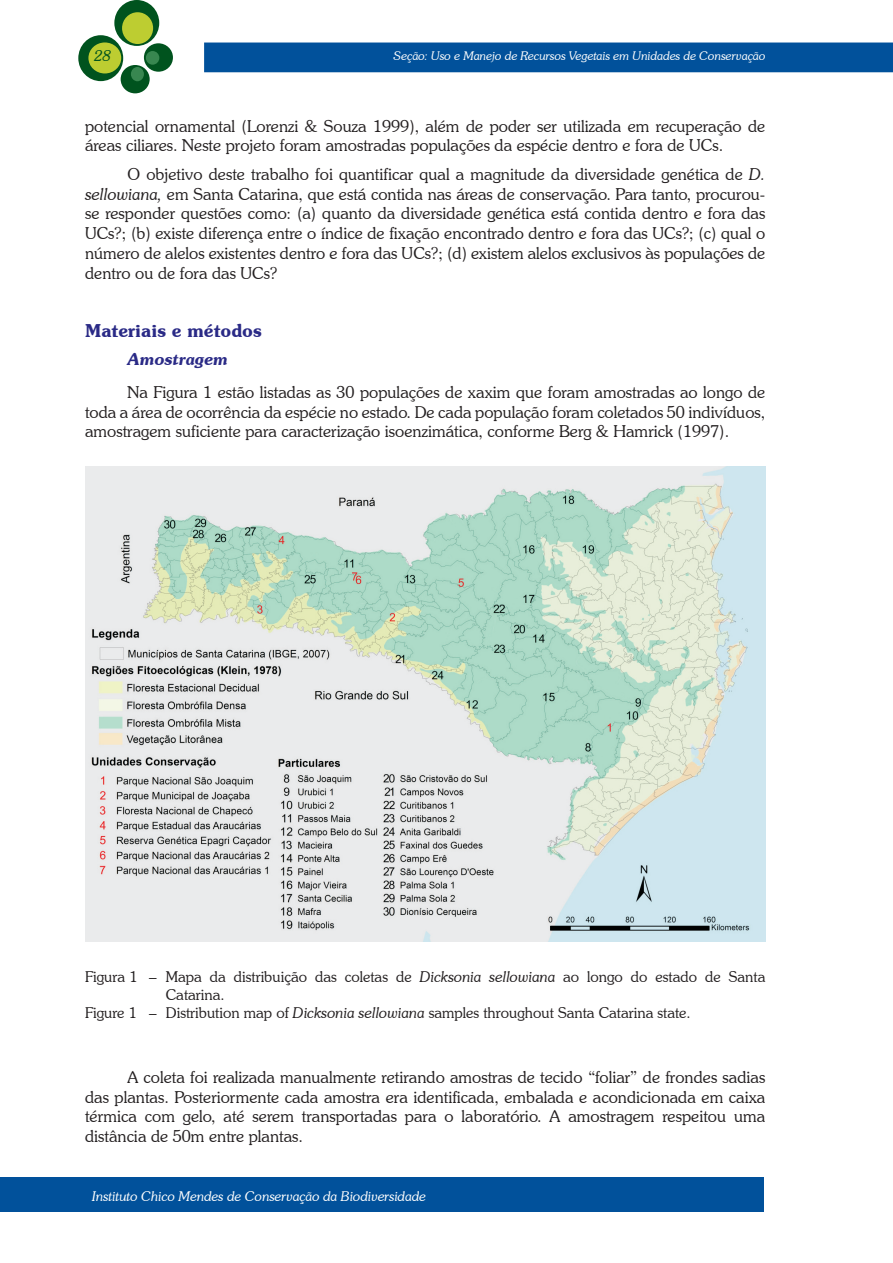
<style>
.page{position:relative;width:893px;height:1263px;background:#fff}
.page>*{position:absolute;margin:0;border:0;box-sizing:border-box;transform-origin:0 0}
.t1{font:600 18px "Souvenir IT Cby BT";color:#2a2a86}
.t2{font:300 16.5px/19.8px "Souvenir IT Cby BT";color:#231f20;text-align:justify}
.t3{font:italic 600 16.5px "Souvenir IT Cby BT";color:#2a2a86}
.t4{font:300 15px "Souvenir IT Cby BT";color:#231f20}
.t5{font:italic 300 15px "Souvenir IT Cby BT";color:#00531e}
.t6{font:italic 300 13.5px "Souvenir IT Cby BT";color:#fff}
.t7{font:italic 300 12px "Souvenir IT Cby BT";color:#fff}
.s1{font-style:italic}
</style>
<div class="page">
<div style="left:205px;top:43px;width:687px;height:29px;background:#01519b"></div>
<div style="left:114px;top:0;width:45px;height:46px;background:#00531e;border-radius:50%"></div>
<div style="left:78px;top:35px;width:45px;height:46px;background:#00531e;border-radius:50%"></div>
<div style="left:144px;top:43px;width:29px;height:29px;background:#00531e;border-radius:50%"></div>
<div style="left:121px;top:65px;width:29px;height:28px;background:#00531e;border-radius:50%"></div>
<div style="left:122px;top:12px;width:31px;height:32px;background:#bdcd31;border-radius:50%"></div>
<div style="left:88px;top:42px;width:33px;height:31px;background:#bdcd31;border-radius:50%"></div>
<div style="left:146px;top:51px;width:13px;height:14px;background:#388750;border-radius:50%"></div>
<div style="left:131px;top:67px;width:13px;height:14px;background:#388750;border-radius:50%"></div>
<div style="left:0;top:1178px;width:764px;height:34px;background:#01519b"></div>
<img style="left:85px;top:467px;width:680px;height:474px">
<p class="t5" style="left:95px;top:46px;width:18px">28</p>
<p class="t7" style="left:394px;top:49px;width:373px">Seção: Uso e Manejo de Recursos Vegetais em Unidades de Conservação</p>
<p class="t2" style="left:85px;top:116px;width:682px">potencial ornamental (Lorenzi &amp; Souza 1999), além de poder ser utilizada em recuperação de áreas ciliares. Neste projeto foram amostradas populações da espécie dentro e fora de UCs.</p>
<p class="t2" style="left:85px;top:164px;width:682px;text-indent:43px">O objetivo deste trabalho foi quantificar qual a magnitude da diversidade genética de <span class="s1">D. sellowiana,</span> em Santa Catarina, que está contida nas áreas de conservação. Para tanto, procurou&shy;se responder questões como: (a) quanto da diversidade genética está contida dentro e fora das UCs?; (b) existe diferença entre o índice de fixação encontrado dentro e fora das UCs?; (c) qual o número de alelos existentes dentro e fora das UCs?; (d) existem alelos exclusivos às populações de dentro ou de fora das UCs?</p>
<p class="t1" style="left:85px;top:319px;width:178px">Materiais e métodos</p>
<p class="t3" style="left:128px;top:349px;width:101px">Amostragem</p>
<p class="t2" style="left:85px;top:382px;width:682px;text-indent:43px">Na Figura 1 estão listadas as 30 populações de xaxim que foram amostradas ao longo de toda a área de ocorrência da espécie no estado. De cada população foram coletados 50 indivíduos, amostragem suficiente para caracterização isoenzimática, conforme Berg &amp; Hamrick (1997).</p>
<p class="t4" style="left:85px;top:967px;width:682px">Figura 1 – Mapa da distribuição das coletas de <span class="s1">Dicksonia sellowiana</span> ao longo do estado de Santa</p>
<p class="t4" style="left:166px;top:985px;width:60px">Catarina.</p>
<p class="t4" style="left:85px;top:1003px;width:607px">Figure 1 – Distribution map of <span class="s1">Dicksonia sellowiana</span> samples throughout Santa Catarina state.</p>
<p class="t2" style="left:85px;top:1067px;width:682px;text-indent:43px">A coleta foi realizada manualmente retirando amostras de tecido “foliar” de frondes sadias das plantas. Posteriormente cada amostra era identificada, embalada e acondicionada em caixa térmica com gelo, até serem transportadas para o laboratório. A amostragem respeitou uma distância de 50m entre plantas.</p>
<p class="t6" style="left:92px;top:1188px;width:335px">Instituto Chico Mendes de Conservação da Biodiversidade</p>
</div>
